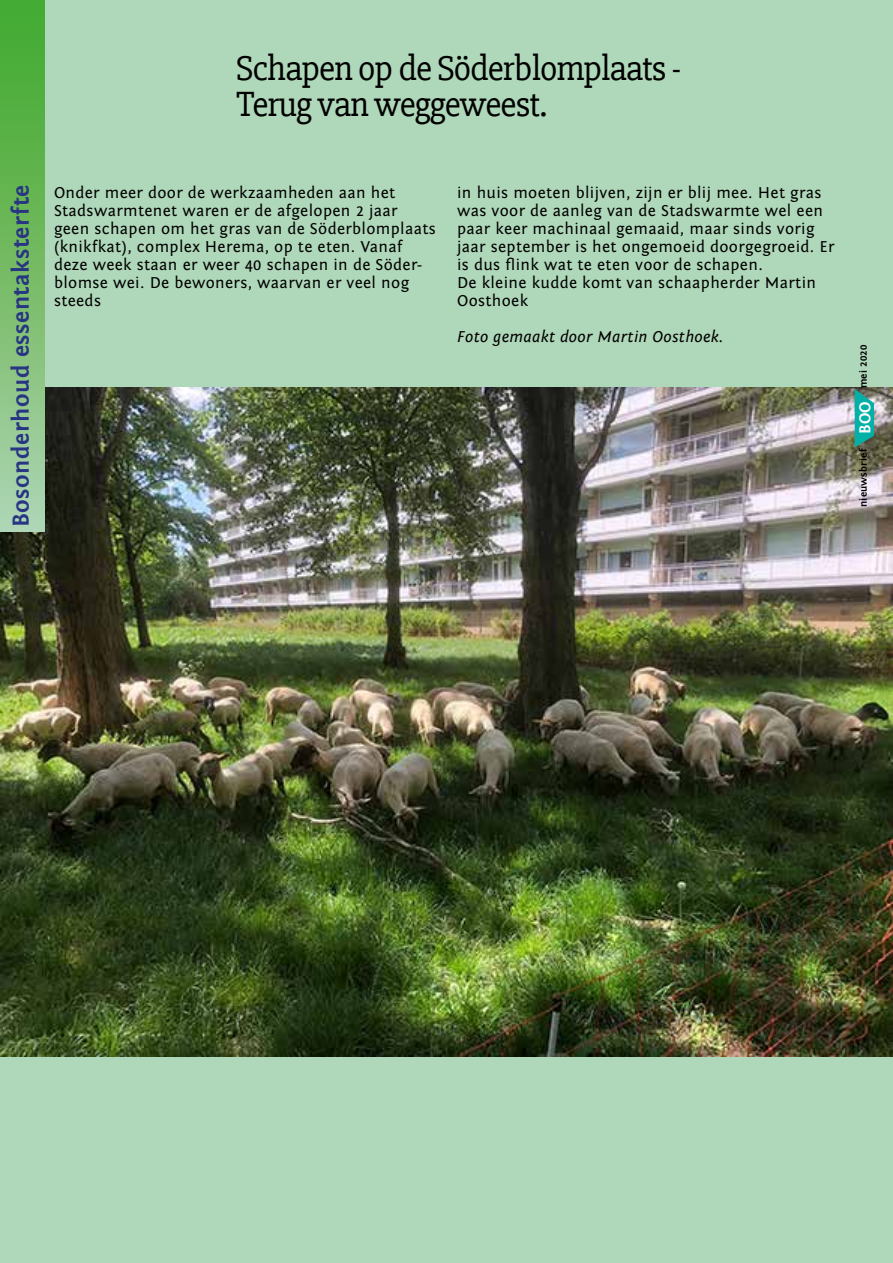
<style>
.page{position:relative;width:893px;height:1263px;background:#afd7b9}
.page>*{position:absolute;margin:0;border:0;box-sizing:border-box;transform-origin:0 0}
.t1{font:36px/36px "Slabo 27 px";letter-spacing:-.025em;color:#000}
.t2{font:700 24px "Fontin Sans";letter-spacing:.025em;color:#283583}
.t3{font:16.5px/18px "Fontin Sans";letter-spacing:.02em;color:#000}
.t4{font:italic 16.5px "Fontin Sans";letter-spacing:.02em;color:#000}
.t5{font:700 16.5px "Fontin Sans";color:#fff}
.t6{font:700 10.5px "Fontin Sans";letter-spacing:.02em;color:#000}
</style>
<div class="page">
<img style="left:0;top:387px;width:893px;height:669px">
<div style="left:0;top:1px;width:45px;height:530px;background:linear-gradient(to bottom,#3ea725,#add3ae)"></div>
<svg style="left:855px;top:389px;width:19px;height:58px"></svg>
<h2 class="t2" style="left:8px;top:527px;width:344px;rotate:-90deg">Bosonderhoud essentaksterfte</h2>
<h1 class="t1" style="left:236px;top:50px;width:447px">Schapen op de Söderblomplaats -<br>Terug van weggeweest.</h1>
<p class="t3" style="left:54px;top:184px;width:383px">Onder meer door de werkzaamheden aan het Stadswarmtenet waren er de afgelopen 2 jaar geen schapen om het gras van de Söderblomplaats (knikfkat), complex Herema, op te eten. Vanaf deze week staan er weer 40 schapen in de Söder&shy;blomse wei. De bewoners, waarvan er veel nog steeds</p>
<p class="t3" style="left:457px;top:184px;width:379px">in huis moeten blijven, zijn er blij mee. Het gras was voor de aanleg van de Stadswarmte wel een paar keer machinaal gemaaid, maar sinds vorig jaar september is het ongemoeid doorgegroeid. Er is dus flink wat te eten voor de schapen.<br>De kleine kudde komt van schaapherder Martin Oosthoek</p>
<p class="t4" style="left:457px;top:328px;width:267px">Foto gemaakt door Martin Oosthoek.</p>
<p class="t6" style="left:858px;top:388px;width:45px;rotate:-90deg">mei 2020</p>
<p class="t5" style="left:856px;top:434px;width:34px;rotate:-90deg">BOO</p>
<p class="t6" style="left:858px;top:507px;width:60px;rotate:-90deg">nieuwsbrief</p>
</div>
